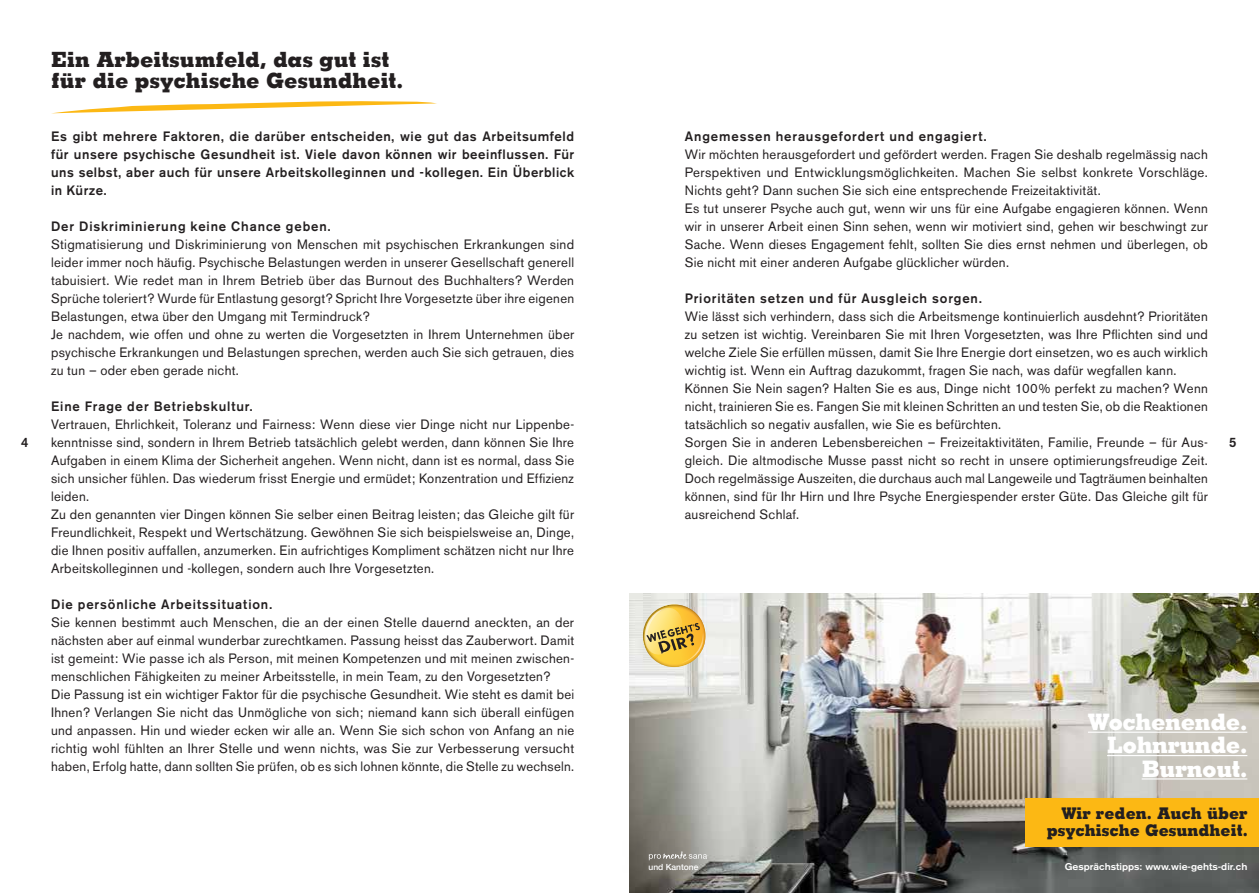
<style>
.page{position:relative;width:1259px;height:893px;background:#fff}
.page>*{position:absolute;margin:0;border:0;box-sizing:border-box;transform-origin:0 0}
.t1{font:800 22.65px/23.4px "Memphis LT Std";letter-spacing:-.02em;color:#fff;text-align:right}
.t2{font:800 21px/21px "Memphis LT Std";color:#231f20}
.t3{font:800 16.05px/17.4px "Memphis LT Std";color:#231f20;text-align:right;scale:.95 1}
.t4{font:13.5px/18px "Akzidenz Grotesk BE";letter-spacing:.025em;color:#231f20}
.t5{font:500 13.5px/18px "Akzidenz Grotesk BE";letter-spacing:.065em;color:#231f20;text-align:justify}
.t6{font:700 9.6px "Akzidenz Grotesk";letter-spacing:.005em;color:#fff;scale:1.09 1}
.t7{font:500 8.4px "Helvetica Neue";color:#fff}
</style>
<div class="page">
<svg style="left:54px;top:101px;width:383px;height:12px"></svg>
<img style="left:629px;top:593px;width:630px;height:300px">
<svg style="left:642px;top:604px;width:63px;height:63px"></svg>
<div style="left:1025px;top:798px;width:234px;height:48px;background:#fcb814"></div>
<hr style="left:1088px;top:732px;width:159px;height:1px;background:#fff">
<hr style="left:1107px;top:755px;width:140px;height:1px;background:#fff">
<hr style="left:1141px;top:778px;width:106px;height:1px;background:#fff">
<div style="left:611px;top:811px;width:133px;height:82px;background:#231f20;opacity:.5"></div>
<svg style="left:649px;top:851px;width:58px;height:9px"></svg>
<h2 class="t2" style="left:51px;top:48px;width:354px">Ein Arbeitsumfeld, das gut ist für die psychische Gesundheit.</h2>
<p class="t5" style="left:51px;top:127px;width:525px">Es gibt mehrere Faktoren, die darüber entscheiden, wie gut das Arbeitsumfeld für unsere psychische Gesundheit ist. Viele davon können wir beeinflussen. Für uns selbst, aber auch für unsere Arbeitskolleginnen und -kollegen. Ein Überblick in Kürze.</p>
<p class="t5" style="left:51px;top:217px;width:281px">Der Diskriminierung keine Chance geben.</p>
<p class="t4" style="left:51px;top:235px;width:525px">Stigmatisierung und Diskriminierung von Menschen mit psychischen Erkrankungen sind leider immer noch häufig. Psychische Belastungen werden in unserer Gesellschaft generell tabuisiert. Wie redet man in Ihrem Betrieb über das Burnout des Buchhalters? Werden Sprüche toleriert? Wurde für Entlastung gesorgt? Spricht Ihre Vorgesetzte über ihre eigenen Belastungen, etwa über den Umgang mit Termindruck?<br>Je nachdem, wie offen und ohne zu werten die Vorgesetzten in Ihrem Unternehmen über psychische Erkrankungen und Belastungen sprechen, werden auch Sie sich getrauen, dies zu tun – oder eben gerade nicht.</p>
<p class="t5" style="left:51px;top:397px;width:203px">Eine Frage der Betriebskultur.</p>
<p class="t4" style="left:51px;top:415px;width:525px">Vertrauen, Ehrlichkeit, Toleranz und Fairness: Wenn diese vier Dinge nicht nur Lippenbe&shy;kenntnisse sind, sondern in Ihrem Betrieb tatsächlich gelebt werden, dann können Sie Ihre Aufgaben in einem Klima der Sicherheit angehen. Wenn nicht, dann ist es normal, dass Sie sich unsicher fühlen. Das wiederum frisst Energie und ermüdet; Konzentration und Effizienz leiden.<br>Zu den genannten vier Dingen können Sie selber einen Beitrag leisten; das Gleiche gilt für Freundlichkeit, Respekt und Wertschätzung. Gewöhnen Sie sich beispielsweise an, Dinge, die Ihnen positiv auffallen, anzumerken. Ein aufrichtiges Kompliment schätzen nicht nur Ihre Arbeitskolleginnen und -kollegen, sondern auch Ihre Vorgesetzten.</p>
<p class="t5" style="left:51px;top:595px;width:223px">Die persönliche Arbeitssituation.</p>
<p class="t4" style="left:51px;top:613px;width:525px">Sie kennen bestimmt auch Menschen, die an der einen Stelle dauernd aneckten, an der nächsten aber auf einmal wunderbar zurechtkamen. Passung heisst das Zauberwort. Damit ist gemeint: Wie passe ich als Person, mit meinen Kompetenzen und mit meinen zwischen&shy;menschlichen Fähigkeiten zu meiner Arbeitsstelle, in mein Team, zu den Vorgesetzten?<br>Die Passung ist ein wichtiger Faktor für die psychische Gesundheit. Wie steht es damit bei Ihnen? Verlangen Sie nicht das Unmögliche von sich; niemand kann sich überall einfügen und anpassen. Hin und wieder ecken wir alle an. Wenn Sie sich schon von Anfang an nie richtig wohl fühlten an Ihrer Stelle und wenn nichts, was Sie zur Verbesserung versucht haben, Erfolg hatte, dann sollten Sie prüfen, ob es sich lohnen könnte, die Stelle zu wechseln.</p>
<p class="t5" style="left:685px;top:127px;width:303px">Angemessen herausgefordert und engagiert.</p>
<p class="t4" style="left:685px;top:145px;width:525px">Wir möchten herausgefordert und gefördert werden. Fragen Sie deshalb regelmässig nach Perspektiven und Entwicklungsmöglichkeiten. Machen Sie selbst konkrete Vorschläge.<br>Nichts geht? Dann suchen Sie sich eine entsprechende Freizeitaktivität.<br>Es tut unserer Psyche auch gut, wenn wir uns für eine Aufgabe engagieren können. Wenn wir in unserer Arbeit einen Sinn sehen, wenn wir motiviert sind, gehen wir beschwingt zur Sache. Wenn dieses Engagement fehlt, sollten Sie dies ernst nehmen und überlegen, ob Sie nicht mit einer anderen Aufgabe glücklicher würden.</p>
<p class="t5" style="left:685px;top:289px;width:298px">Prioritäten setzen und für Ausgleich sorgen.</p>
<p class="t4" style="left:685px;top:307px;width:525px">Wie lässt sich verhindern, dass sich die Arbeitsmenge kontinuierlich ausdehnt? Prioritäten zu setzen ist wichtig. Vereinbaren Sie mit Ihren Vorgesetzten, was Ihre Pflichten sind und welche Ziele Sie erfüllen müssen, damit Sie Ihre Energie dort einsetzen, wo es auch wirklich wichtig ist. Wenn ein Auftrag dazukommt, fragen Sie nach, was dafür wegfallen kann.<br>Können Sie Nein sagen? Halten Sie es aus, Dinge nicht 100% perfekt zu machen? Wenn nicht, trainieren Sie es. Fangen Sie mit kleinen Schritten an und testen Sie, ob die Reaktionen tatsächlich so negativ ausfallen, wie Sie es befürchten.<br>Sorgen Sie in anderen Lebensbereichen – Freizeitaktivitäten, Familie, Freunde – für Aus&shy;gleich. Die altmodische Musse passt nicht so recht in unsere optimierungsfreudige Zeit.<br>Doch regelmässige Auszeiten, die durchaus auch mal Langeweile und Tagträumen beinhalten können, sind für Ihr Hirn und Ihre Psyche Energiespender erster Güte. Das Gleiche gilt für ausreichend Schlaf.</p>
<p class="t5" style="left:21px;top:433px;width:9px">4</p>
<p class="t5" style="left:1229px;top:433px;width:9px">5</p>
<h1 class="t1" style="left:1088px;top:710px;width:161px">Wochenende.<br>Lohnrunde.<br>Burnout.</h1>
<p class="t3" style="left:1046px;top:804px;width:213px">Wir reden. Auch über psychische Gesundheit.</p>
<p class="t7" style="left:648px;top:860px;width:51px">und Kantone</p>
<p class="t6" style="left:1064px;top:860px;width:169px">Gesprächstipps: www.wie-gehts-dir.ch</p>
</div>
